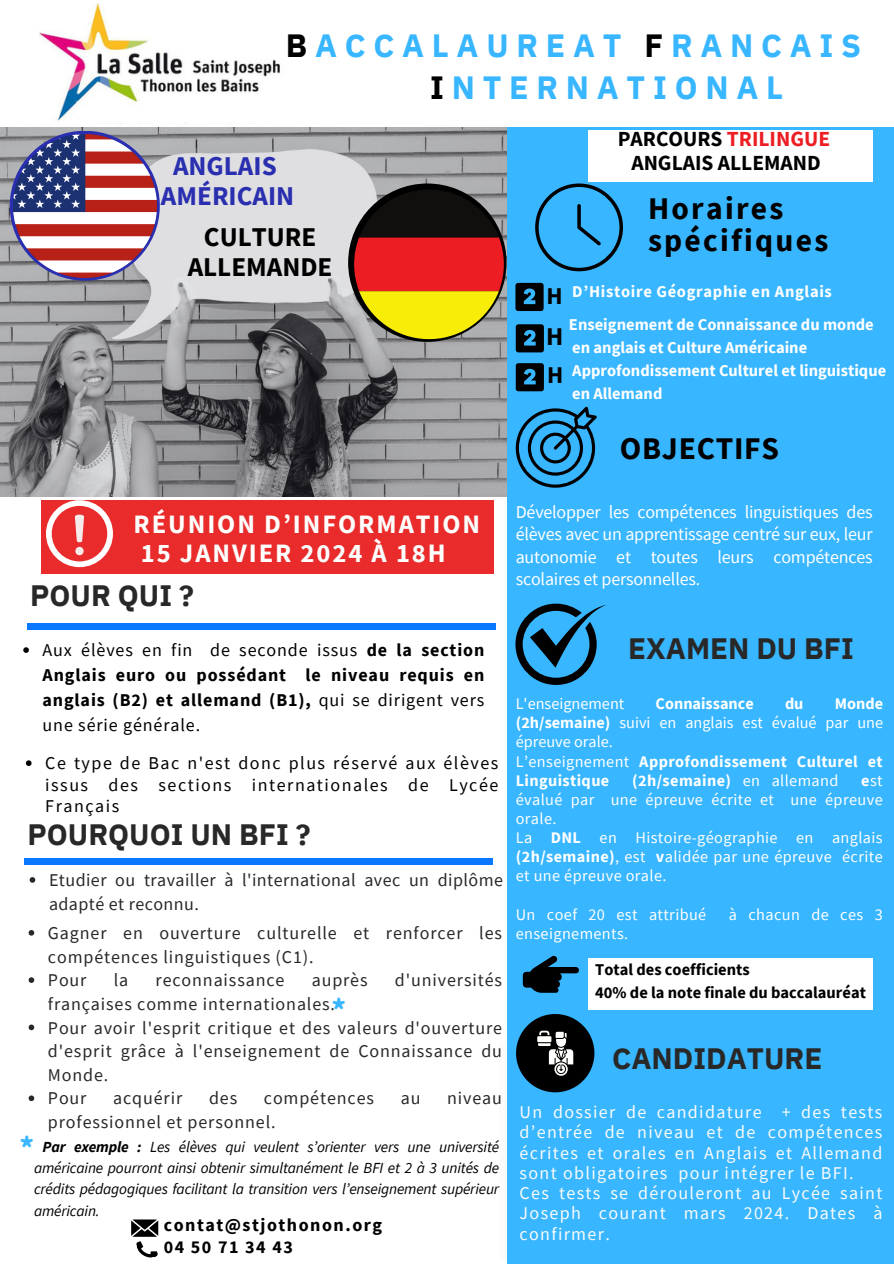
<style>
.page{position:relative;width:894px;height:1264px;background:#fff}
.page>*{position:absolute;margin:0;border:0;box-sizing:border-box;transform-origin:0 0}
.t1{font:700 32.4px "Source Sans Pro";color:#38b6ff}
.t2{font:700 32.1px "IBM Plex Sans";letter-spacing:.24em;color:#38b6ff}
.t3{font:700 31.5px/32.7px "Source Sans Pro";letter-spacing:.075em;color:#000}
.t4{font:700 31.5px "Source Sans Pro";letter-spacing:.025em;color:#000}
.t5{font:700 29.4px "IBM Plex Sans";color:#282828}
.t6{font:700 27.15px "Source Sans Pro";color:#2a2faf}
.t7{font:700 27.15px/30.3px "Source Sans Pro";color:#000;text-align:center}
.t8{font:700 26.55px "Source Sans Pro";letter-spacing:.075em;color:#fefefd}
.t9{font:700 25.5px "Source Sans Pro";color:#000}
.t10{font:700 24px "Source Sans Pro";color:#000}
.t11{font:700 21.45px "Source Sans Pro";color:#ed1d24}
.t12{font:700 21.45px "Source Sans Pro";color:#000}
.t13{font:18px/23.7px "Source Sans Pro";letter-spacing:.05em;color:#282828}
.t14{font:18px/20.2px "Source Sans Pro";letter-spacing:.075em;color:#fbfbfb;text-align:justify}
.t15{font:700 18px/24.8px "Source Sans Pro";letter-spacing:.05em;color:#000;text-align:justify}
.t16{font:18px/22.5px "Source Sans Pro";letter-spacing:-.01em;color:#fff;text-align:justify}
.t17{font:18px/21.3px "Source Sans Pro";letter-spacing:.085em;color:#000;text-align:justify}
.t18{font:18px/23.7px "Source Sans Pro";letter-spacing:.025em;color:#282828}
.t19{font:700 18px "Source Sans Pro";letter-spacing:.085em;color:#000}
.t20{font:700 16.5px "Source Sans Pro";color:#fff}
.t21{font:700 16.5px "Source Sans Pro";color:#000}
.t22{font:700 16.5px "Source Sans Pro";letter-spacing:.04em;color:#fff}
.t23{font:16.2px/19.2px "Source Sans Pro";letter-spacing:.025em;color:#fff;text-align:justify}
.t24{font:700 16.2px/19.2px "Source Sans Pro";letter-spacing:.025em;color:#fff}
.t25{font:16.2px "Source Sans Pro";color:#fff}
.t26{font:700 16.2px "Source Sans Pro";color:#fff}
.t27{font:italic 15.45px/21.3px "Source Sans Pro";letter-spacing:-.01em;color:#000;text-align:justify}
.s1{color:#000}
.s2{font-weight:400}
.s3{font-weight:700}
</style>
<div class="page">
<img style="left:39px;top:4px;width:247px;height:124px">
<div style="left:28px;top:623px;width:468px;height:7px;background:#0a77ff"></div>
<div style="left:499px;top:1041px;width:394px;height:218px;background:#fbfbfb"></div>
<img style="left:0;top:128px;width:507px;height:369px">
<svg style="left:348px;top:183px;width:158px;height:159px"></svg>
<svg style="left:354px;top:189px;width:149px;height:151px;background:#a55a2b"></svg>
<div style="left:507px;top:128px;width:386px;height:1135px;background:#38b6ff"></div>
<svg style="left:10px;top:131px;width:150px;height:150px"></svg>
<img style="left:14px;top:134px;width:142px;height:143px">
<svg style="left:515px;top:324px;width:28px;height:28px"></svg>
<svg style="left:535px;top:183px;width:87px;height:88px"></svg>
<svg style="left:515px;top:406px;width:81px;height:81px"></svg>
<div style="left:24px;top:858px;width:468px;height:6px;background:#0a77ff"></div>
<svg style="left:515px;top:603px;width:91px;height:82px"></svg>
<svg style="left:515px;top:283px;width:28px;height:28px"></svg>
<svg style="left:515px;top:363px;width:28px;height:28px"></svg>
<svg style="left:516px;top:1014px;width:78px;height:78px"></svg>
<svg style="left:522px;top:955px;width:56px;height:37px"></svg>
<div style="left:41px;top:500px;width:452px;height:74px;background:#e92b2b"></div>
<svg style="left:46px;top:500px;width:67px;height:67px"></svg>
<div style="left:588px;top:958px;width:284px;height:51px;background:#fff"></div>
<div style="left:588px;top:131px;width:284px;height:51px;background:#fff"></div>
<svg style="left:131px;top:1219px;width:27px;height:39px"></svg>
<svg style="left:30px;top:877px;width:5px;height:5px"></svg>
<svg style="left:29px;top:930px;width:5px;height:5px"></svg>
<svg style="left:29px;top:977px;width:5px;height:5px"></svg>
<svg style="left:29px;top:1024px;width:5px;height:6px"></svg>
<svg style="left:29px;top:1095px;width:5px;height:6px"></svg>
<svg style="left:23px;top:647px;width:6px;height:6px"></svg>
<svg style="left:26px;top:760px;width:6px;height:6px"></svg>
<p class="t2" style="left:286px;top:24px;width:576px"><span class="s1">B</span>ACCALAUREAT <span class="s1">F</span>RANCAIS</p>
<p class="t2" style="left:430px;top:66px;width:354px"><span class="s1">I</span>NTERNATIONAL</p>
<p class="t6" style="left:173px;top:148px;width:105px">ANGLAIS</p>
<p class="t6" style="left:161px;top:178px;width:135px">AMÉRICAIN</p>
<p class="t7" style="left:188px;top:221px;width:146px">CULTURE<br>ALLEMANDE</p>
<p class="t11" style="left:617px;top:125px;width:214px"><span class="s1">PARCOURS</span> TRILINGUE</p>
<p class="t12" style="left:631px;top:149px;width:191px">ANGLAIS ALLEMAND</p>
<p class="t10" style="left:546px;top:281px;width:18px">H</p>
<p class="t9" style="left:546px;top:320px;width:19px">H</p>
<p class="t10" style="left:547px;top:359px;width:18px">H</p>
<p class="t3" style="left:647px;top:191px;width:182px">Horaires spécifiques</p>
<p class="t22" style="left:572px;top:281px;width:261px">D’Histoire Géographie en Anglais</p>
<p class="t20" style="left:569px;top:314px;width:306px">Enseignement de Connaissance du monde</p>
<p class="t20" style="left:572px;top:336px;width:236px">en anglais et Culture Américaine</p>
<p class="t20" style="left:572px;top:360px;width:315px">Approfondissement Culturel et linguistique</p>
<p class="t20" style="left:572px;top:382px;width:92px">en Allemand</p>
<p class="t4" style="left:619px;top:428px;width:160px">OBJECTIFS</p>
<p class="t8" style="left:133px;top:507px;width:348px">RÉUNION D’INFORMATION</p>
<p class="t8" style="left:141px;top:535px;width:306px">15 JANVIER 2024 À 18H</p>
<p class="t5" style="left:30px;top:575px;width:165px">POUR QUI ?</p>
<p class="t15" style="left:43px;top:637px;width:443px"><span class="s2">Aux élèves en fin de seconde issus</span> de la section Anglais euro ou possédant le niveau requis en anglais (B2) et allemand (B1), <span class="s2">qui se dirigent vers une série générale.</span></p>
<p class="t17" style="left:45px;top:752px;width:454px">Ce type de Bac n'est donc plus réservé aux élèves issus des sections internationales de Lycée Français</p>
<p class="t5" style="left:28px;top:815px;width:284px">POURQUOI UN BFI ?</p>
<p class="t18" style="left:49px;top:867px;width:455px">Etudier ou travailler à l'international avec un diplôme adapté et reconnu.</p>
<p class="t13" style="left:48px;top:920px;width:455px">Gagner en ouverture culturelle et renforcer les compétences linguistiques (C1).</p>
<p class="t13" style="left:48px;top:968px;width:40px">Pour</p>
<p class="t13" style="left:114px;top:968px;width:16px">la</p>
<p class="t13" style="left:156px;top:968px;width:130px">reconnaissance</p>
<p class="t13" style="left:311px;top:968px;width:57px">auprès</p>
<p class="t13" style="left:395px;top:968px;width:109px">d'universités</p>
<p class="t13" style="left:48px;top:991px;width:288px">françaises comme internationales.</p>
<p class="t13" style="left:48px;top:1015px;width:455px;text-align:justify">Pour avoir l'esprit critique et des valeurs d'ouverture d'esprit grâce à l'enseignement de Connaissance du Monde.</p>
<p class="t13" style="left:48px;top:1086px;width:40px">Pour</p>
<p class="t13" style="left:113px;top:1086px;width:70px">acquérir</p>
<p class="t13" style="left:209px;top:1086px;width:30px">des</p>
<p class="t13" style="left:264px;top:1086px;width:111px">compétences</p>
<p class="t13" style="left:400px;top:1086px;width:21px">au</p>
<p class="t13" style="left:447px;top:1086px;width:56px">niveau</p>
<p class="t13" style="left:48px;top:1109px;width:229px">professionnel et personnel.</p>
<p class="t1" style="left:331px;top:988px;width:16px">*</p>
<p class="t1" style="left:20px;top:1127px;width:16px">*</p>
<p class="t27" style="left:34px;top:1135px;width:466px;text-indent:9px"><span class="s3">Par exemple :</span> Les élèves qui veulent s’orienter vers une université américaine pourront ainsi obtenir simultanément le BFI et 2 à 3 unités de crédits pédagogiques facilitant la transition vers l’enseignement supérieur américain.</p>
<p class="t19" style="left:164px;top:1213px;width:220px">contat@stjothonon.org</p>
<p class="t15" style="left:164px;top:1233px;width:131px">04 50 71 34 43</p>
<p class="t16" style="left:515px;top:500px;width:358px">Développer les compétences linguistiques des élèves avec un apprentissage centré sur eux, leur autonomie et toutes leurs compétences scolaires et personnelles.</p>
<p class="t5" style="left:628px;top:629px;width:227px">EXAMEN DU BFI</p>
<p class="t25" style="left:515px;top:693px;width:110px">L'enseignement</p>
<p class="t26" style="left:655px;top:693px;width:100px">Connaissance</p>
<p class="t24" style="left:784px;top:693px;width:20px">du</p>
<p class="t23" style="left:515px;top:693px;width:369px;text-indent:319px"><span class="s3">Monde (2h/semaine)</span> suivi en anglais est évalué par une épreuve orale.</p>
<p class="t24" style="left:515px;top:751px;width:368px"><span class="s2">L’enseignement</span> Approfondissement Culturel et<br>Linguistique</p>
<p class="t24" style="left:632px;top:770px;width:208px">(2h/semaine) <span class="s2">en allemand</span></p>
<p class="t23" style="left:515px;top:770px;width:368px;text-indent:345px"><span class="s3">e</span>st évalué par une épreuve écrite et une épreuve orale.</p>
<p class="t23" style="left:515px;top:827px;width:368px">La <span class="s3">DNL</span> en Histoire-géographie en anglais <span class="s3">(2h/semaine)</span>, est <span class="s3">v</span>alidée par une épreuve écrite et une épreuve orale.</p>
<p class="t23" style="left:515px;top:904px;width:192px">Un coef 20 est attribué</p>
<p class="t23" style="left:728px;top:904px;width:155px">à chacun de ces 3</p>
<p class="t23" style="left:515px;top:923px;width:114px">enseignements.</p>
<p class="t21" style="left:595px;top:959px;width:156px">Total des coefficients</p>
<p class="t21" style="left:595px;top:981px;width:272px">40% de la note finale du baccalauréat</p>
<p class="t5" style="left:612px;top:1038px;width:211px">CANDIDATURE</p>
<p class="t14" style="left:519px;top:1101px;width:364px">Un dossier de candidature + des tests d’entrée de niveau et de compétences écrites et orales en Anglais et Allemand sont obligatoires pour intégrer le BFI.</p>
<p class="t14" style="left:519px;top:1182px;width:364px">Ces tests se dérouleront au Lycée saint Joseph courant mars 2024. Dates à confirmer.</p>
</div>
